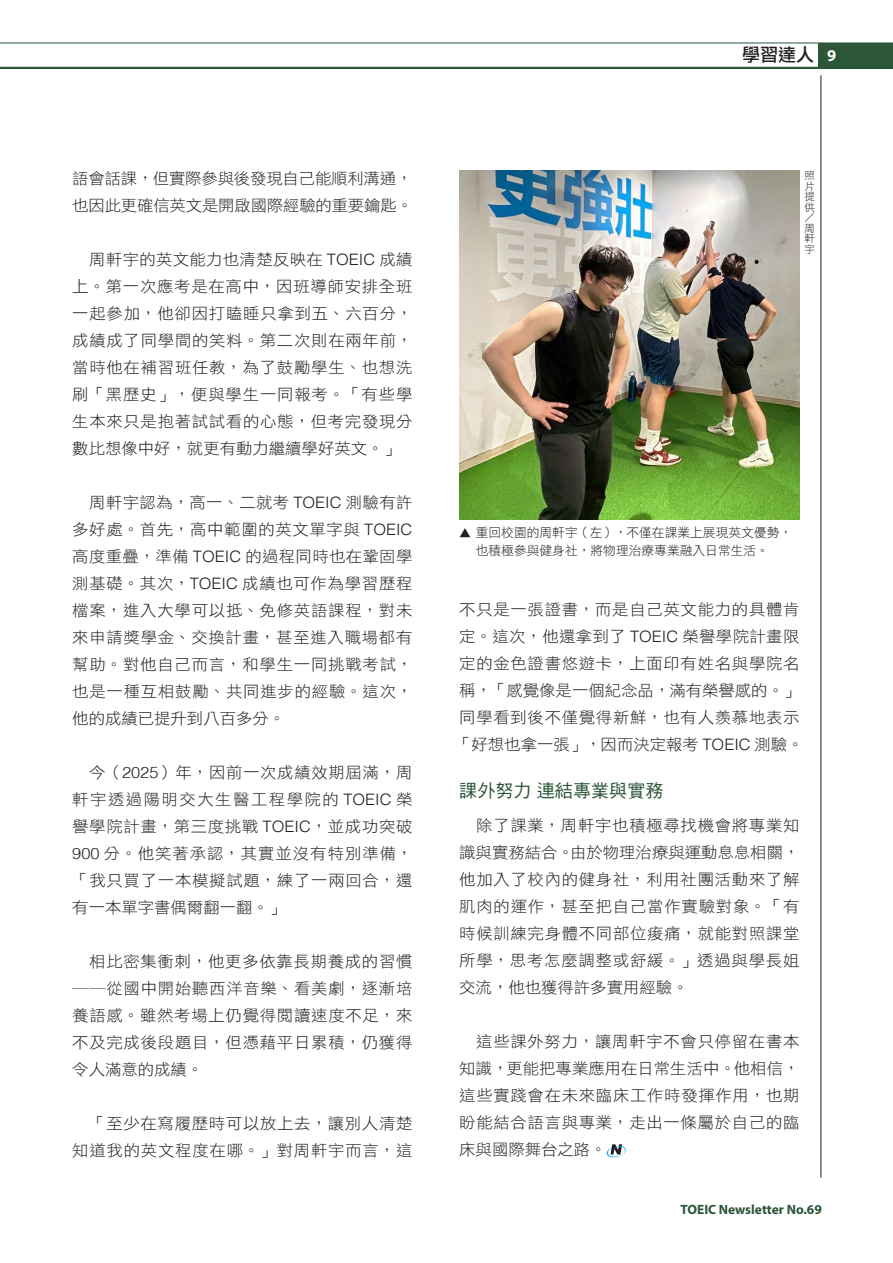
<style>
.page{position:relative;width:893px;height:1263px;background:#fff}
.page>*{position:absolute;margin:0;border:0;box-sizing:border-box;transform-origin:0 0}
.小標_深綠{font:18px "DF Hei Std W5";letter-spacing:.005em;color:#2b5637}
.t1{font:18px "DF Li Hei Std W5";color:#231f20}
.t2{font:700 16.5px "Myriad Pro";color:#fff}
.內文{font:15.75px/27px "DF Hei Std W3";letter-spacing:.045em;color:#231f20;text-align:justify;scale:1.04 1}
.內文-2{font:15.75px/27px "DF Hei Std W3";letter-spacing:-.01em;color:#231f20;scale:1.04 1}
.t3{font:700 13.5px "Myriad Pro";color:#2b5637}
.t4{font:12.75px/17.2px "DF Hei Std W3";color:#231f20;text-align:center}
.出處{font:10.5px/10.5px "DF Hei Std W3";color:#231f20;text-align:justify}
.s1{font-family:"Helvetica";font-weight:300}
.s2{font-size:12px}
</style>
<div class="page">
<hr style="left:821px;top:75px;width:1px;height:1102px;background:#231f20">
<div style="left:819px;top:43px;width:74px;height:25px;background:#2b5637"></div>
<hr style="left:0;top:43px;width:893px;height:1px;background:#2b5637">
<hr style="left:0;top:67px;width:893px;height:2px;background:#2b5637">
<svg style="left:606px;top:1144px;width:20px;height:14px"></svg>
<img style="left:459px;top:170px;width:340px;height:349px">
<p class="內文-2" style="left:72px;top:164px;width:329px">語會話課，但實際參與後發現自己能順利溝通，也因此更確信英文是開啟國際經驗的重要鑰匙。</p>
<p class="內文" style="left:72px;top:245px;width:329px;text-indent:17px">周軒宇的英文能力也清楚反映在 <span class="s1">TOEIC</span> 成績上。第一次應考是在高中，因班導師安排全班一起參加，他卻因打瞌睡只拿到五、六百分，成績成了同學間的笑料。第二次則在兩年前，當時他在補習班任教，為了鼓勵學生、也想洗刷「黑歷史」，便與學生一同報考。「有些學生本來只是抱著試試看的心態，但考完發現分數比想像中好，就更有動力繼續學好英文。」</p>
<p class="內文" style="left:72px;top:488px;width:329px;text-indent:17px">周軒宇認為，高一、二就考 <span class="s1">TOEIC</span> 測驗有許多好處。首先，高中範圍的英文單字與 <span class="s1">TOEIC</span>高度重疊，準備 <span class="s1">TOEIC</span> 的過程同時也在鞏固學測基礎。其次，<span class="s1">TOEIC</span> 成績也可作為學習歷程檔案，進入大學可以抵、免修英語課程，對未來申請獎學金、交換計畫，甚至進入職場都有幫助。對他自己而言，和學生一同挑戰考試，也是一種互相鼓勵、共同進步的經驗。這次，他的成績已提升到八百多分。</p>
<p class="內文" style="left:72px;top:758px;width:329px;text-indent:17px">今（<span class="s1">2025</span>）年，因前一次成績效期屆滿，周軒宇透過陽明交大生醫工程學院的 <span class="s1">TOEIC</span> 榮譽學院計畫，第三度挑戰 <span class="s1">TOEIC</span>，並成功突破<span class="s1">900</span> 分。他笑著承認，其實並沒有特別準備，「我只買了一本模擬試題，練了一兩回合，還有一本單字書偶爾翻一翻。」</p>
<p class="內文" style="left:72px;top:947px;width:329px;text-indent:17px">相比密集衝刺，他更多依靠長期養成的習慣──從國中開始聽西洋音樂、看美劇，逐漸培養語感。雖然考場上仍覺得閱讀速度不足，來不及完成後段題目，但憑藉平日累積，仍獲得令人滿意的成績。</p>
<p class="內文" style="left:72px;top:1109px;width:329px;text-align:right">「至少在寫履歷時可以放上去，讓別人清楚知道我的英文程度在哪。」對周軒宇而言，這</p>
<p class="t1" style="left:742px;top:45px;width:73px">學習達人</p>
<p class="t2" style="left:827px;top:45px;width:11px">9</p>
<p class="出處" style="left:804px;top:170px;width:12px">照片提供／周軒宇</p>
<p class="t4" style="left:459px;top:524px;width:334px"><span class="s2">▲</span> 重回校園的周軒宇（左），不僅在課業上展現英文優勢，也積極參與健身社，將物理治療專業融入日常生活。</p>
<p class="內文" style="left:455px;top:596px;width:336px;text-align:left">不只是一張證書，而是自己英文能力的具體肯定。這次，他還拿到了 <span class="s1">TOEIC</span> 榮譽學院計畫限定的金色證書悠遊卡，上面印有姓名與學院名稱，「感覺像是一個紀念品，滿有榮譽感的。」同學看到後不僅覺得新鮮，也有人羨慕地表示「好想也拿一張」，因而決定報考 <span class="s1">TOEIC</span> 測驗。</p>
<p class="小標_深綠" style="left:459px;top:781px;width:206px">課外努力連結專業與實務</p>
<p class="內文" style="left:459px;top:812px;width:329px;text-indent:17px">除了課業，周軒宇也積極尋找機會將專業知識與實務結合。由於物理治療與運動息息相關，他加入了校內的健身社，利用社團活動來了解肌肉的運作，甚至把自己當作實驗對象。「有時候訓練完身體不同部位痠痛，就能對照課堂所學，思考怎麼調整或舒緩。」透過與學長姐交流，他也獲得許多實用經驗。</p>
<p class="內文" style="left:459px;top:1028px;width:329px;text-indent:17px">這些課外努力，讓周軒宇不會只停留在書本知識，更能把專業應用在日常生活中。他相信，這些實踐會在未來臨床工作時發揮作用，也期盼能結合語言與專業，走出一條屬於自己的臨床與國際舞台之路。</p>
<p class="t3" style="left:680px;top:1201px;width:143px">TOEIC Newsletter No.69</p>
</div>
